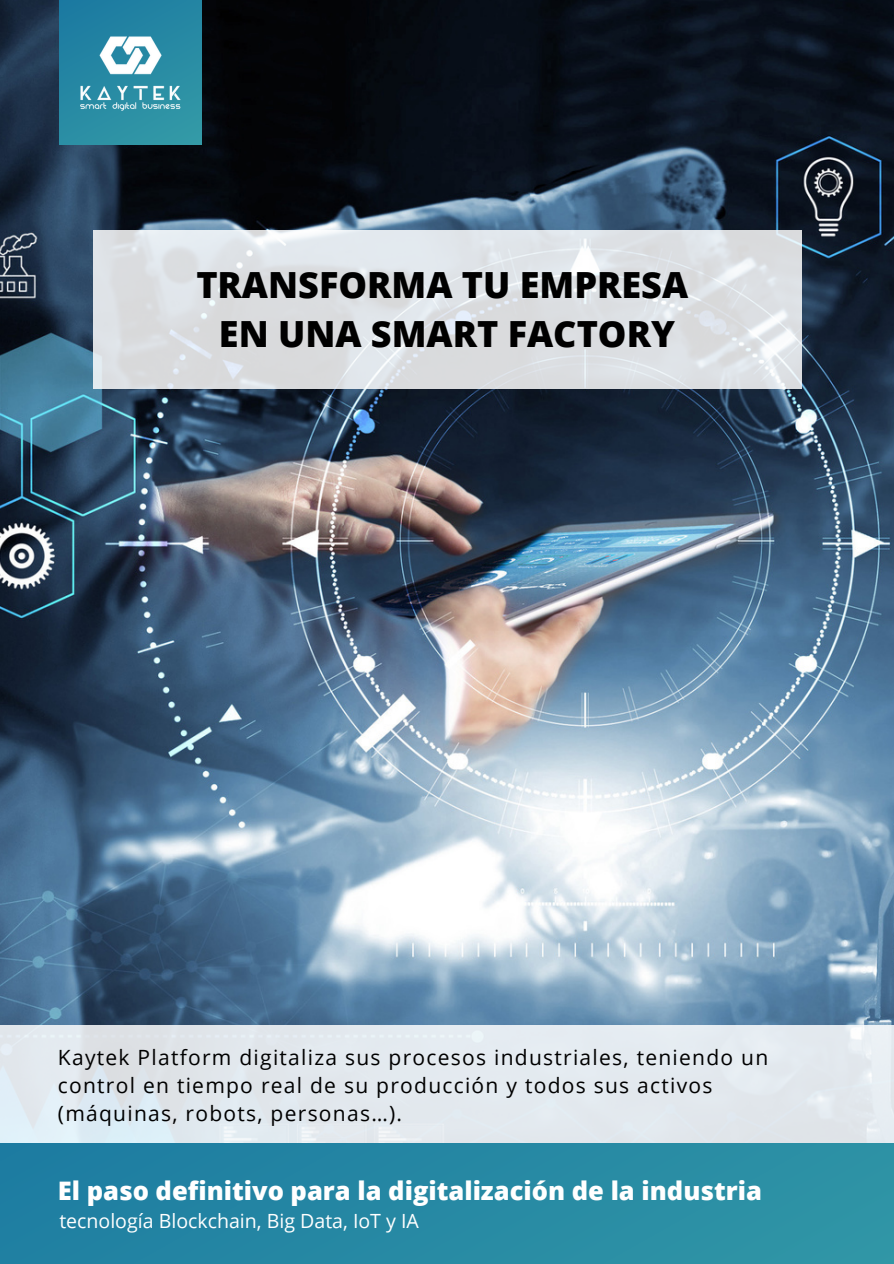
<style>
.page{position:relative;width:894px;height:1264px;background:#fff}
.page>*{position:absolute;margin:0;border:0;box-sizing:border-box;transform-origin:0 0}
.t1{font:800 36px "Open Sans";color:#000}
.t2{font:800 25.5px "Open Sans";color:#fff}
.t3{font:21px/28.2px "Open Sans";letter-spacing:.06em;color:#000}
.t4{font:19.5px "Open Sans";color:#fff}
</style>
<div class="page">
<img style="left:0;top:0;width:893px;height:1263px">
<svg style="left:93px;top:230px;width:708px;height:158px;background:#dde1e4"></svg>
<div style="left:0;top:1025px;width:893px;height:118px;background:#e3e9ef"></div>
<div style="left:59px;top:0;width:142px;height:144px;background:linear-gradient(to right,#2384a3,#2c90a5)"></div>
<img style="left:78px;top:20px;width:105px;height:105px">
<div style="left:1px;top:1143px;width:892px;height:120px;background:#2689a4"></div>
<p class="t1" style="left:196px;top:259px;width:493px">TRANSFORMA TU EMPRESA</p>
<p class="t1" style="left:219px;top:309px;width:457px">EN UNA SMART FACTORY</p>
<p class="t3" style="left:58px;top:1042px;width:711px">Kaytek Platform digitaliza sus procesos industriales, teniendo un control en tiempo real de su producción y todos sus activos (máquinas, robots, personas…).</p>
<p class="t2" style="left:58px;top:1172px;width:705px">El paso definitivo para la digitalización de la industria</p>
<p class="t4" style="left:59px;top:1206px;width:361px">tecnología Blockchain, Big Data, IoT y IA</p>
</div>
